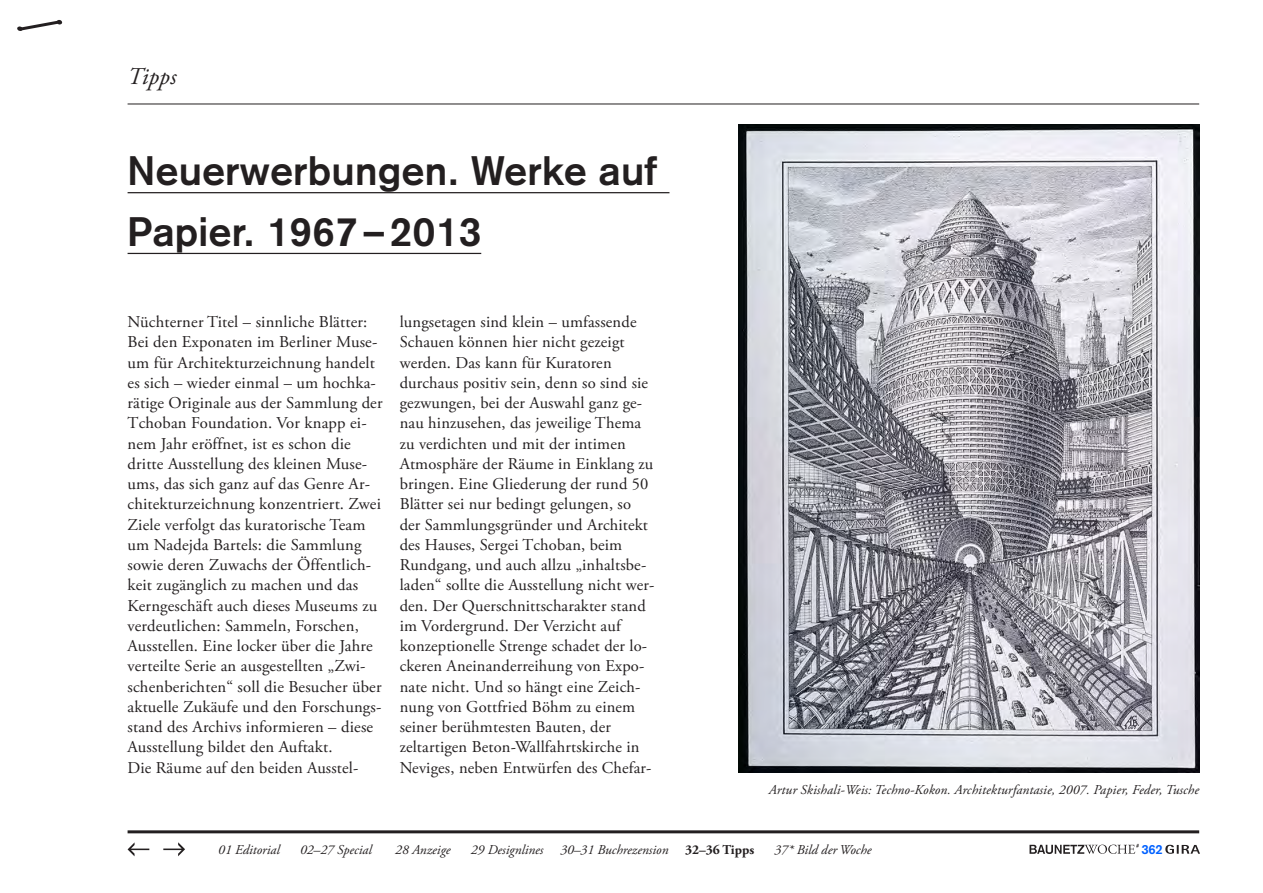
<style>
.page{position:relative;width:1263px;height:893px;background:#fff}
.page>*{position:absolute;margin:0;border:0;box-sizing:border-box;transform-origin:0 0}
.t1{font:700 40.5px/60.8px "Akzidenz Grotesk";letter-spacing:.01em;color:#231f20}
.Kategorie{font:italic 24px "Adobe Garamond Pro";color:#231f20}
.t2{font:16.5px/20.2px "Adobe Garamond Pro";letter-spacing:.01em;color:#231f20}
.Navigation_Off{font:italic 13.5px "Adobe Garamond Pro";color:#231f20}
.t3{font:700 13.05px "Akzidenz Grotesk";color:#0061ff}
.s1{font-weight:700;font-style:normal}
</style>
<div class="page">
<hr style="left:128px;top:830px;width:1071px;height:3px;background:#231f20">
<svg style="left:128px;top:842px;width:21px;height:14px"></svg>
<svg style="left:163px;top:842px;width:22px;height:14px"></svg>
<svg style="left:17px;top:20px;width:46px;height:11px"></svg>
<svg style="left:1029px;top:844px;width:110px;height:10px"></svg>
<svg style="left:1165px;top:845px;width:35px;height:9px"></svg>
<hr style="left:128px;top:104px;width:1071px;height:1px;background:#231f20">
<hr style="left:128px;top:192px;width:541px;height:1px;background:#231f20">
<hr style="left:128px;top:253px;width:353px;height:1px;background:#231f20">
<img style="left:738px;top:125px;width:461px;height:648px">
<p class="Kategorie" style="left:128px;top:62px;width:50px">Tipps</p>
<p class="t1" style="left:128px;top:140px;width:531px">Neuerwerbungen. Werke auf<br>Papier. 1967 – 2013</p>
<p class="t2" style="left:128px;top:312px;width:257px">Nüchterner Titel – sinnliche Blätter:<br>Bei den Exponaten im Berliner Muse&shy;um für Architekturzeichnung handelt es sich – wieder einmal – um hochka&shy;rätige Originale aus der Sammlung der Tchoban Foundation. Vor knapp ei&shy;nem Jahr eröffnet, ist es schon die dritte Ausstellung des kleinen Muse&shy;ums, das sich ganz auf das Genre Ar&shy;chitekturzeichnung konzentriert. Zwei Ziele verfolgt das kuratorische Team um Nadejda Bartels: die Sammlung sowie deren Zuwachs der Öffentlich&shy;keit zugänglich zu machen und das Kerngeschäft auch dieses Museums zu verdeutlichen: Sammeln, Forschen, Ausstellen. Eine locker über die Jahre verteilte Serie an ausgestellten „Zwi&shy;schenberichten“ soll die Besucher über aktuelle Zukäufe und den Forschungs&shy;stand des Archivs informieren – diese Ausstellung bildet den Auftakt.</p>
<p class="t2" style="left:128px;top:758px;width:232px">Die Räume auf den beiden Ausstel-</p>
<p class="t2" style="left:400px;top:312px;width:256px">lungsetagen sind klein – umfassende Schauen können hier nicht gezeigt werden. Das kann für Kuratoren durchaus positiv sein, denn so sind sie gezwungen, bei der Auswahl ganz ge&shy;nau hinzusehen, das jeweilige Thema zu verdichten und mit der intimen Atmosphäre der Räume in Einklang zu bringen. Eine Gliederung der rund 50<br>Blätter sei nur bedingt gelungen, so der Sammlungsgründer und Architekt des Hauses, Sergei Tchoban, beim Rundgang, und auch allzu „inhaltsbe&shy;laden“ sollte die Ausstellung nicht wer&shy;den. Der Querschnittscharakter stand im Vordergrund. Der Verzicht auf konzeptionelle Strenge schadet der lo&shy;ckeren Aneinanderreihung von Expo&shy;nate nicht. Und so hängt eine Zeich&shy;nung von Gottfried Böhm zu einem seiner berühmtesten Bauten, der zeltartigen Beton-Wallfahrtskirche in Neviges, neben Entwürfen des Chefar-</p>
<p class="Navigation_Off" style="left:769px;top:781px;width:432px">Artur Skishali-Weis: Techno-Kokon. Architekturfantasie, 2007. Papier, Feder, Tusche</p>
<p class="Navigation_Off" style="left:218px;top:841px;width:63px">01 Editorial</p>
<p class="Navigation_Off" style="left:300px;top:841px;width:73px">02–27 Special</p>
<p class="Navigation_Off" style="left:395px;top:841px;width:57px">28 Anzeige</p>
<p class="Navigation_Off" style="left:471px;top:841px;width:74px">29 Designlines</p>
<p class="Navigation_Off" style="left:560px;top:841px;width:195px">30–31 Buchrezension <span class="s1">32–36 Tipps</span></p>
<p class="Navigation_Off" style="left:774px;top:841px;width:98px">37* Bild der Woche</p>
<p class="t3" style="left:1141px;top:841px;width:23px">362</p>
</div>
